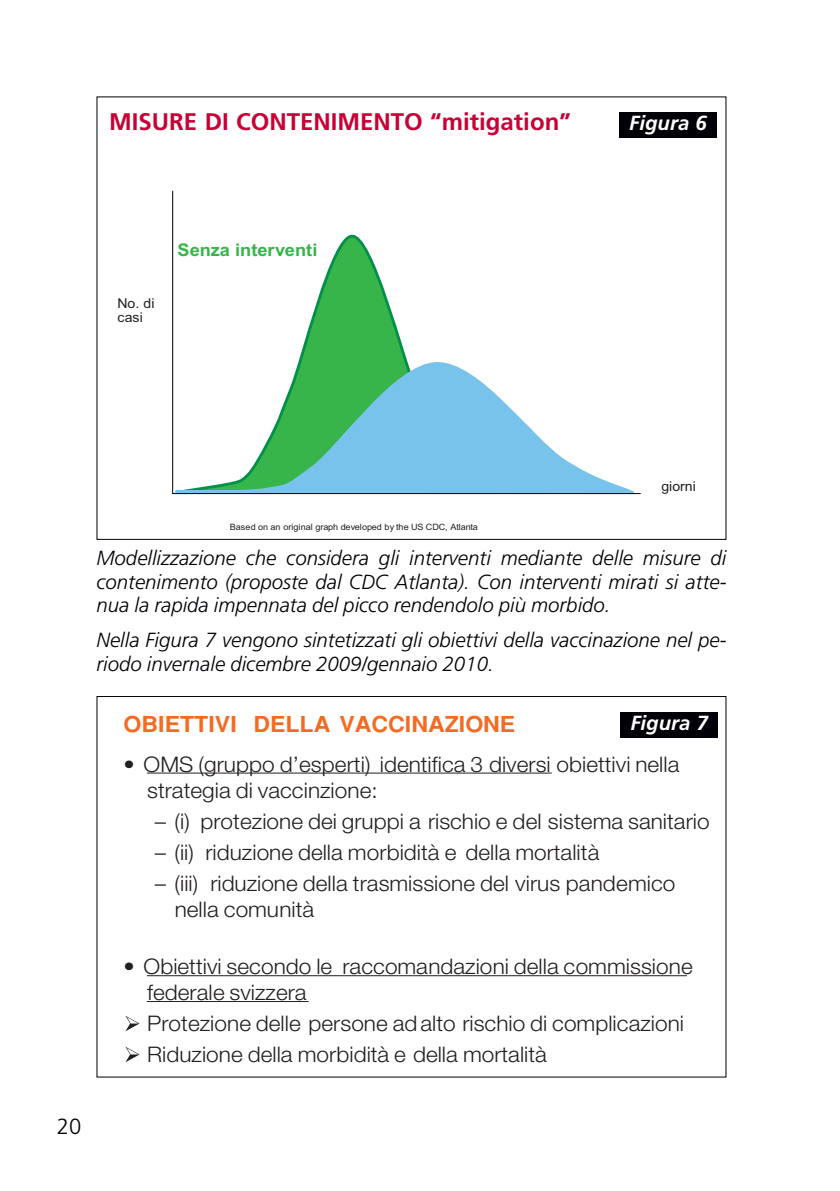
<style>
.page{position:relative;width:840px;height:1191px;background:#fff}
.page>*{position:absolute;margin:0;border:0;box-sizing:border-box;transform-origin:0 0}
.t1{font:700 24px "Frutiger LT Std";color:#c80035}
.t2{font:700 22px "Helvetica";color:#f36b22;scale:1.05 1}
.t3{font:300 22px "Frutiger";color:#000006}
.t4{font:300 21.4px/26px "Helvetica Neue";color:#231f20;scale:1.05 1}
.t5{font:italic 300 20.4px/23.4px "Frutiger LT Std";color:#000006;text-align:justify}
.t6{font:italic 700 20.4px "Frutiger LT Std";color:#fff}
.t7{font:700 17.4px "Arial";color:#37b44a;scale:1.04 1}
.t8{font:13.6px/13.2px "Arial";letter-spacing:.005em;color:#231f20;scale:1.04 1}
.t9{font:8.8px "Arial";letter-spacing:-.005em;color:#231f20;scale:1.04 1}
</style>
<div class="page">
<hr style="left:172px;top:191px;width:1px;height:302px;background:#000">
<svg style="left:299px;top:234px;width:108px;height:125px"></svg>
<svg style="left:173px;top:359px;width:468px;height:136px"></svg>
<hr style="left:172px;top:493px;width:468px;height:1px;background:#000">
<div style="left:619px;top:112px;width:97px;height:25px;background:#000006"></div>
<hr style="left:147px;top:772px;width:404px;height:1px;background:#231f20">
<hr style="left:147px;top:975px;width:539px;height:1px;background:#231f20">
<hr style="left:147px;top:1001px;width:161px;height:1px;background:#231f20">
<svg style="left:125px;top:1016px;width:14px;height:15px"></svg>
<svg style="left:125px;top:1047px;width:14px;height:15px"></svg>
<div style="left:620px;top:711px;width:97px;height:26px;background:#000006"></div>
<p class="t1" style="left:109px;top:112px;width:463px">MISURE DI CONTENIMENTO “mitigation”</p>
<p class="t8" style="left:117px;top:297px;width:37px">No. di casi</p>
<p class="t7" style="left:177px;top:238px;width:136px">Senza interventi</p>
<p class="t6" style="left:629px;top:114px;width:79px">Figura 6</p>
<p class="t9" style="left:230px;top:522px;width:240px">Based on an original graph developed by the US CDC, Atlanta</p>
<p class="t8" style="left:661px;top:479px;width:35px">giorni</p>
<p class="t5" style="left:96px;top:548px;width:631px">Modellizzazione che considera gli interventi mediante delle misure di contenimento (proposte dal CDC Atlanta). Con interventi mirati si atte&shy;nua la rapida impennata del picco rendendolo più morbido.</p>
<p class="t5" style="left:96px;top:630px;width:631px">Nella Figura 7 vengono sintetizzati gli obiettivi della vaccinazione nel pe&shy;riodo invernale dicembre 2009/gennaio 2010.</p>
<p class="t6" style="left:630px;top:714px;width:79px">Figura 7</p>
<p class="t2" style="left:123px;top:712px;width:374px">OBIETTIVI DELLA VACCINAZIONE</p>
<p class="t4" style="left:147px;top:753px;width:508px;text-indent:-24px">• OMS (gruppo d’esperti) identifica 3 diversi obiettivi nella strategia di vaccinzione:</p>
<p class="t4" style="left:155px;top:810px;width:529px">– (i) protezione dei gruppi a rischio e del sistema sanitario</p>
<p class="t4" style="left:155px;top:841px;width:425px">– (ii) riduzione della morbidità e della mortalità</p>
<p class="t4" style="left:175px;top:872px;width:478px;text-indent:-20px">– (iii) riduzione della trasmissione del virus pandemico nella comunità</p>
<p class="t4" style="left:147px;top:956px;width:521px;text-indent:-24px">• Obiettivi secondo le raccomandazioni della commissione federale svizzera</p>
<p class="t4" style="left:147px;top:1010px;width:512px;line-height:31px">Protezione delle persone ad alto rischio di complicazioni<br>Riduzione della morbidità e della mortalità</p>
<p class="t3" style="left:57px;top:1118px;width:26px">20</p>
</div>
